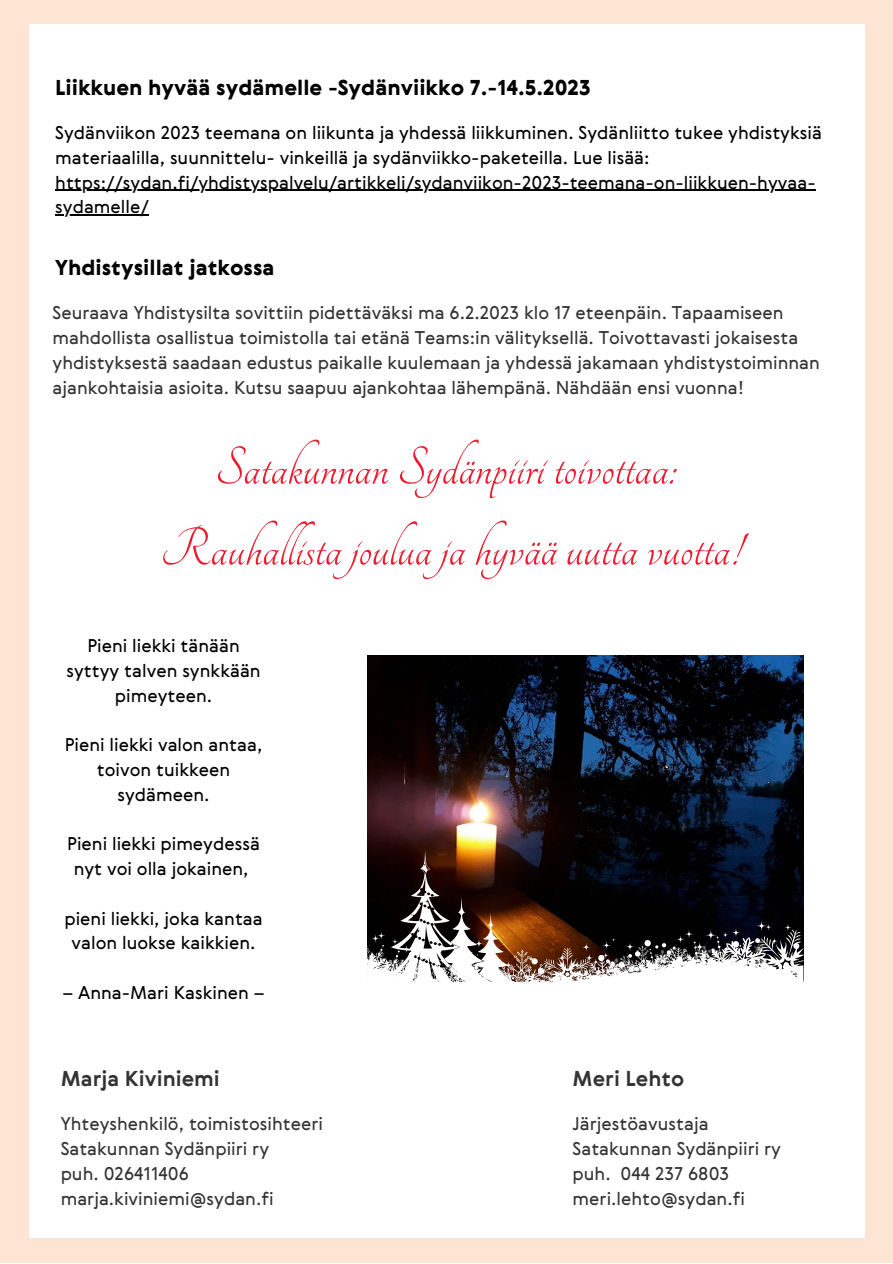
<style>
.page{position:relative;width:893px;height:1264px;background:#fff}
.page>*{position:absolute;margin:0;border:0;box-sizing:border-box;transform-origin:0 0}
.t1{font:58.5px/81px "Tangerine";color:#ed1b2e;text-align:center}
.t2{font:900 21px "Gerbera";color:#000}
.t3{font:700 21px "Gerbera";color:#333334}
.t4{font:18px/24.8px "Gerbera";color:#333334}
.t5{font:18px/24.8px "Gerbera";color:#000;text-align:center}
</style>
<div class="page">
<div style="left:0;top:0;width:892px;height:1262px;background:#fee4d2"></div>
<div style="left:29px;top:25px;width:835px;height:1213px;background:#fff"></div>
<img style="left:367px;top:656px;width:436px;height:194px">
<svg style="left:367px;top:850px;width:436px;height:132px"></svg>
<hr style="left:55px;top:190px;width:760px;height:1px;background:#000">
<hr style="left:55px;top:214px;width:94px;height:1px;background:#000">
<p class="t2" style="left:55px;top:72px;width:537px">Liikkuen hyvää sydämelle -Sydänviikko 7.-14.5.2023</p>
<p class="t5" style="left:55px;top:120px;width:768px;text-align:left">Sydänviikon 2023 teemana on liikunta ja yhdessä liikkuminen. Sydänliitto tukee yhdistyksiä materiaalilla, suunnittelu- vinkeillä ja sydänviikko-paketeilla. Lue lisää: https://sydan.fi/yhdistyspalvelu/artikkeli/sydanviikon-2023-teemana-on-liikkuen-hyvaa&shy;sydamelle/</p>
<p class="t2" style="left:55px;top:253px;width:221px">Yhdistysillat jatkossa</p>
<p class="t4" style="left:53px;top:300px;width:768px">Seuraava Yhdistysilta sovittiin pidettäväksi ma 6.2.2023 klo 17 eteenpäin. Tapaamiseen mahdollista osallistua toimistolla tai etänä Teams:in välityksellä. Toivottavasti jokaisesta yhdistyksestä saadaan edustus paikalle kuulemaan ja yhdessä jakamaan yhdistystoiminnan ajankohtaisia asioita. Kutsu saapuu ajankohtaa lähempänä. Nähdään ensi vuonna!</p>
<h1 class="t1" style="left:160px;top:428px;width:582px">Satakunnan Sydänpiiri toivottaa:<br>Rauhal ista joulua ja hyvää uutta vuotta!</h1>
<p class="t5" style="left:66px;top:633px;width:196px">Pieni liekki tänään syttyy talven synkkään pimeyteen.</p>
<p class="t5" style="left:65px;top:732px;width:199px">Pieni liekki valon antaa, toivon tuikkeen sydämeen.</p>
<p class="t5" style="left:67px;top:831px;width:194px">Pieni liekki pimeydessä nyt voi olla jokainen,</p>
<p class="t5" style="left:64px;top:905px;width:200px">pieni liekki, joka kantaa valon luokse kaikkien.</p>
<p class="t5" style="left:62px;top:979px;width:204px">– Anna-Mari Kaskinen –</p>
<p class="t3" style="left:61px;top:1063px;width:161px">Marja Kiviniemi</p>
<p class="t3" style="left:572px;top:1063px;width:113px">Meri Lehto</p>
<p class="t4" style="left:572px;top:1111px;width:210px">Järjestöavustaja<br>Satakunnan Sydänpiiri ry puh. 044 237 6803 meri.lehto@sydan.fi</p>
<p class="t4" style="left:61px;top:1111px;width:264px">Yhteyshenkilö, toimistosihteeri<br>Satakunnan Sydänpiiri ry<br>puh. 026411406 marja.kiviniemi@sydan.fi</p>
</div>
